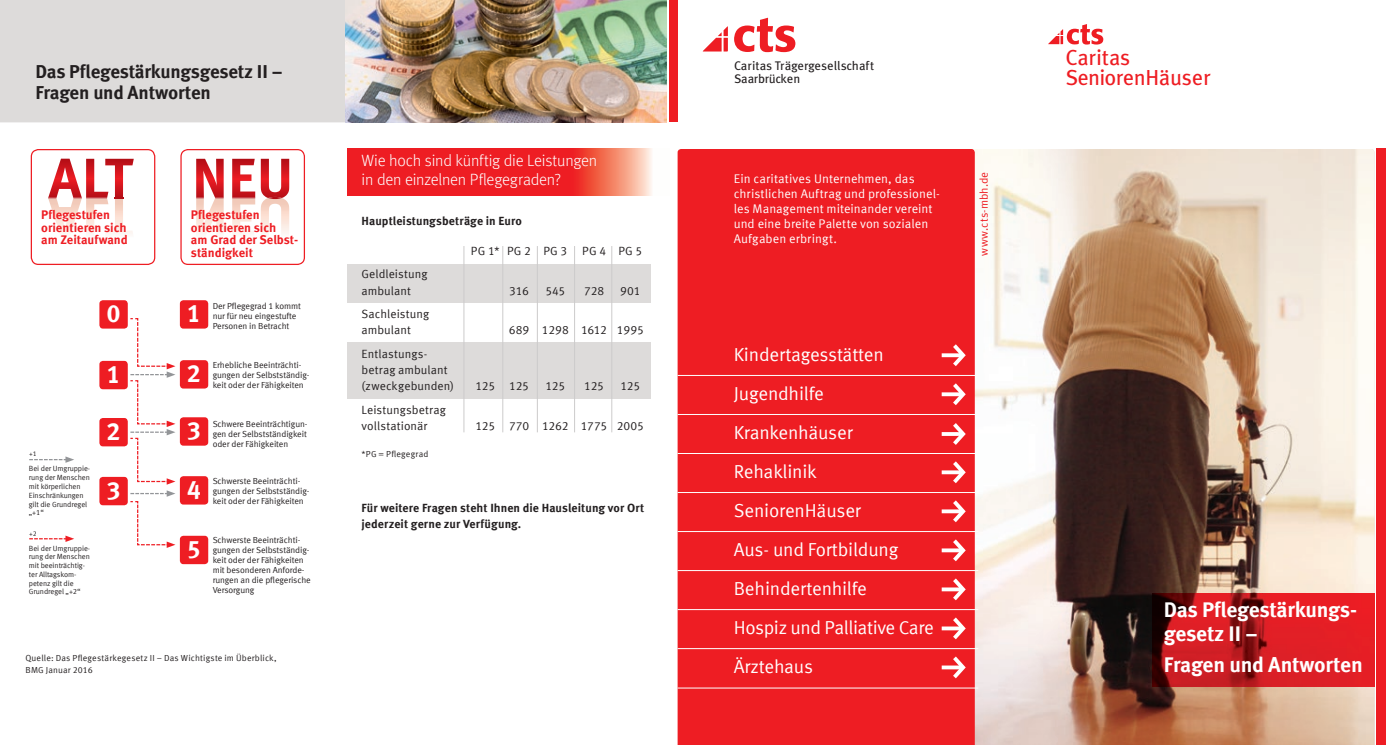
<style>
.page{position:relative;width:1386px;height:745px;background:#fff}
.page>*{position:absolute;margin:0;border:0;box-sizing:border-box;transform-origin:0 0}
.t1{font:700 25px "Meta Offc";color:#fff}
.t2{font:21.75px/20.2px "Meta Pro";letter-spacing:-.025em;color:#ee1d23}
.t3{font:700 21.25px/23.8px "Meta Offc";letter-spacing:-.01em;color:#fff}
.t4{font:18.75px/39px "Meta Offc Norm";letter-spacing:-.01em;color:#fff}
.t5{font:700 18.75px/21.2px "Meta Offc";letter-spacing:-.01em;color:#231f20}
.t6{font:300 16.25px/18.6px "Meta Offc";letter-spacing:-.015em;color:#fff}
.t7{font:12.5px/15px "Meta Offc Norm";color:#fff}
.t8{font:700 12.5px/12.5px "Meta Offc";color:#ee1d23}
.t9{font:12.5px/12.5px "Meta Pro";color:#231f20}
.t10{font:11.88px/16.2px "Meta Offc Norm";letter-spacing:.005em;color:#231f20}
.t11{font:700 11.88px/16.2px "Meta Offc";letter-spacing:.005em;color:#231f20}
.t12{font:11.88px "Meta Offc Norm";letter-spacing:-.015em;color:#231f20}
.t13{font:11.25px "Meta Offc Norm";letter-spacing:.03em;color:#ee1d23}
.t14{font:8.75px/10px "Meta Offc Norm";letter-spacing:-.01em;color:#231f20}
.t15{font:8.75px/12.5px "Meta Offc Norm";letter-spacing:.02em;color:#231f20}
.t16{font:8.75px "Meta Offc Norm";letter-spacing:.035em;color:#231f20}
.t17{font:7.5px/8.8px "Meta Offc Norm";letter-spacing:-.01em;color:#231f20}
.t18{font:6.88px "Meta Offc Norm";color:#231f20}
</style>
<div class="page">
<div style="left:347px;top:342px;width:304px;height:57px;background:#dddbda"></div>
<div style="left:347px;top:264px;width:304px;height:38px;background:#dddbda"></div>
<div style="left:1376px;top:149px;width:9px;height:595px;background:#ee1d23"></div>
<img style="left:974px;top:149px;width:400px;height:595px">
<div style="left:668px;top:0;width:9px;height:122px;background:#ee1d23"></div>
<div style="left:0;top:0;width:345px;height:122px;background:#dddbda"></div>
<svg style="left:347px;top:149px;width:305px;height:46px;background:#ef3736"></svg>
<img style="left:1152px;top:593px;width:222px;height:92px">
<svg style="left:1048px;top:24px;width:55px;height:20px"></svg>
<hr style="left:463px;top:246px;width:1px;height:186px;background:#cccbcb">
<hr style="left:502px;top:246px;width:1px;height:186px;background:#cccbcb">
<hr style="left:537px;top:246px;width:1px;height:186px;background:#cccbcb">
<hr style="left:574px;top:246px;width:1px;height:186px;background:#cccbcb">
<hr style="left:611px;top:246px;width:1px;height:186px;background:#cccbcb">
<img style="left:345px;top:0;width:321px;height:122px">
<div style="left:31px;top:149px;width:124px;height:116px;border:1px solid #ee1d23;border-radius:7px"></div>
<img style="left:108px;top:198px;width:25px;height:36px">
<img style="left:86px;top:198px;width:22px;height:36px">
<svg style="left:48px;top:158px;width:86px;height:40px"></svg>
<img style="left:48px;top:197px;width:34px;height:37px">
<svg style="left:180px;top:149px;width:125px;height:116px"></svg>
<img style="left:196px;top:197px;width:93px;height:40px">
<img style="left:196px;top:197px;width:86px;height:2px">
<div style="left:99px;top:300px;width:29px;height:28px;background:#ee1d23;border-radius:4px"></div>
<div style="left:180px;top:300px;width:28px;height:28px;background:#ee1d23;border-radius:4px"></div>
<div style="left:99px;top:360px;width:29px;height:29px;background:#ee1d23;border-radius:4px"></div>
<div style="left:180px;top:360px;width:28px;height:28px;background:#ee1d23;border-radius:4px"></div>
<div style="left:99px;top:417px;width:29px;height:29px;background:#ee1d23;border-radius:4px"></div>
<div style="left:180px;top:417px;width:28px;height:28px;background:#ee1d23;border-radius:4px"></div>
<div style="left:99px;top:476px;width:29px;height:29px;background:#ee1d23;border-radius:4px"></div>
<div style="left:180px;top:476px;width:28px;height:28px;background:#ee1d23;border-radius:4px"></div>
<div style="left:180px;top:535px;width:28px;height:28px;background:#ee1d23;border-radius:4px"></div>
<svg style="left:130px;top:318px;width:45px;height:166px"></svg>
<svg style="left:130px;top:490px;width:45px;height:57px"></svg>
<svg style="left:29px;top:456px;width:45px;height:6px"></svg>
<svg style="left:29px;top:535px;width:45px;height:6px"></svg>
<div style="left:677px;top:149px;width:297px;height:595px;background:#ee1d23"></div>
<hr style="left:677px;top:375px;width:301px;height:1px;background:#fff">
<hr style="left:677px;top:414px;width:301px;height:1px;background:#fff">
<hr style="left:677px;top:453px;width:301px;height:1px;background:#fff">
<hr style="left:677px;top:492px;width:301px;height:1px;background:#fff">
<hr style="left:677px;top:531px;width:301px;height:1px;background:#fff">
<hr style="left:677px;top:570px;width:301px;height:1px;background:#fff">
<hr style="left:677px;top:609px;width:301px;height:1px;background:#fff">
<hr style="left:677px;top:648px;width:301px;height:1px;background:#fff">
<hr style="left:677px;top:687px;width:301px;height:1px;background:#fff">
<svg style="left:941px;top:344px;width:24px;height:22px"></svg>
<svg style="left:941px;top:383px;width:24px;height:22px"></svg>
<svg style="left:941px;top:539px;width:24px;height:22px"></svg>
<svg style="left:941px;top:578px;width:24px;height:22px"></svg>
<svg style="left:941px;top:617px;width:24px;height:22px"></svg>
<svg style="left:941px;top:656px;width:24px;height:22px"></svg>
<svg style="left:941px;top:500px;width:24px;height:22px"></svg>
<svg style="left:941px;top:461px;width:24px;height:22px"></svg>
<svg style="left:941px;top:423px;width:24px;height:21px"></svg>
<svg style="left:703px;top:26px;width:25px;height:25px"></svg>
<svg style="left:734px;top:18px;width:61px;height:34px"></svg>
<h3 class="t5" style="left:35px;top:62px;width:249px">Das Pflegestärkungsgesetz II –<br>Fragen und Antworten</h3>
<h3 class="t8" style="left:41px;top:209px;width:88px">Pflegestufen orientieren sich am Zeitaufwand</h3>
<h3 class="t8" style="left:191px;top:209px;width:109px">Pflegestufen orientieren sich<br>am Grad der Selbst&shy;ständigkeit</h3>
<p class="t18" style="left:29px;top:450px;width:9px">+1</p>
<p class="t17" style="left:29px;top:464px;width:63px">Bei der Umgruppie&shy;rung der Menschen mit körperlichen<br>Einschränkungen gilt die Grundregel „+1“</p>
<p class="t18" style="left:29px;top:529px;width:9px">+2</p>
<p class="t17" style="left:29px;top:543px;width:63px">Bei der Umgruppie&shy;rung der Menschen mit beeinträchtig&shy;ter Alltagskom&shy;petenz gilt die<br>Grundregel „+2“</p>
<h1 class="t1" style="left:106px;top:298px;width:16px">0</h1>
<h1 class="t1" style="left:187px;top:298px;width:16px">1</h1>
<h1 class="t1" style="left:106px;top:359px;width:16px">1</h1>
<h1 class="t1" style="left:187px;top:358px;width:16px">2</h1>
<h1 class="t1" style="left:106px;top:416px;width:16px">2</h1>
<h1 class="t1" style="left:187px;top:415px;width:16px">3</h1>
<h1 class="t1" style="left:106px;top:475px;width:16px">3</h1>
<h1 class="t1" style="left:187px;top:474px;width:16px">4</h1>
<h1 class="t1" style="left:187px;top:533px;width:16px">5</h1>
<p class="t14" style="left:213px;top:300px;width:90px">Der Pflegegrad 1 kommt nur für neu eingestufte<br>Personen in Betracht</p>
<p class="t14" style="left:213px;top:359px;width:98px">Erhebliche Beeinträchti&shy;gungen der Selbstständig&shy;keit oder der Fähigkeiten</p>
<p class="t14" style="left:213px;top:418px;width:96px;text-align:justify">Schwere Beeinträchtigun&shy;gen der Selbstständigkeit oder der Fähigkeiten</p>
<p class="t14" style="left:213px;top:476px;width:98px">Schwerste Beeinträchti&shy;gungen der Selbstständig&shy;keit oder der Fähigkeiten</p>
<p class="t14" style="left:213px;top:535px;width:100px">Schwerste Beeinträchti&shy;gungen der Selbstständig&shy;keit oder der Fähigkeiten mit besonderen Anforde&shy;rungen an die pflegerische<br>Versorgung</p>
<p class="t15" style="left:26px;top:651px;width:253px">Quelle: Das Pflegestärkegesetz II – Das Wichtigste im Überblick,<br>BMG Januar 2016</p>
<h3 class="t6" style="left:361px;top:152px;width:237px">Wie hoch sind künftig die Leistungen in den einzelnen Pflegegraden?</h3>
<h3 class="t11" style="left:361px;top:213px;width:162px">Hauptleistungsbeträge in Euro</h3>
<h3 class="t10" style="left:361px;top:266px;width:67px">Geldleistung ambulant</h3>
<h3 class="t10" style="left:361px;top:306px;width:69px">Sachleistung ambulant</h3>
<h3 class="t10" style="left:361px;top:345px;width:94px">Entlastungs&shy;betrag ambulant (zweckgebunden)</h3>
<h3 class="t10" style="left:361px;top:401px;width:86px">Leistungsbetrag vollstationär</h3>
<p class="t16" style="left:361px;top:448px;width:68px">*PG = Pflegegrad</p>
<h3 class="t10" style="left:471px;top:243px;width:173px">PG 1* PG 2 PG 3 PG 4 PG 5</h3>
<h3 class="t10" style="left:509px;top:282px;width:21px">316</h3>
<h3 class="t10" style="left:545px;top:282px;width:21px">545</h3>
<h3 class="t10" style="left:584px;top:282px;width:22px">728</h3>
<h3 class="t10" style="left:620px;top:282px;width:22px">901</h3>
<h3 class="t10" style="left:509px;top:322px;width:136px">689 1298 1612 1995</h3>
<h3 class="t10" style="left:475px;top:378px;width:55px">125 125</h3>
<h3 class="t10" style="left:545px;top:378px;width:21px">125</h3>
<h3 class="t10" style="left:584px;top:378px;width:21px">125</h3>
<h3 class="t10" style="left:620px;top:378px;width:21px">125</h3>
<h3 class="t12" style="left:475px;top:418px;width:170px">125 770 1262 1775 2005</h3>
<h3 class="t11" style="left:361px;top:499px;width:284px">Für weitere Fragen steht Ihnen die Hausleitung vor Ort jederzeit gerne zur Verfügung.</h3>
<h3 class="t9" style="left:734px;top:60px;width:142px">Caritas Trägergesellschaft<br>Saarbrücken</h3>
<h3 class="t7" style="left:733px;top:172px;width:208px">Ein caritatives Unternehmen, das christlichen Auftrag und professionel&shy;les Management miteinander vereint und eine breite Palette von sozialen Aufgaben erbringt.</h3>
<h3 class="t4" style="left:733px;top:335px;width:202px">Kindertagesstätten<br>Jugendhilfe<br>Krankenhäuser<br>Rehaklinik<br>SeniorenHäuser<br>Aus- und Fortbildung<br>Behindertenhilfe<br>Hospiz und Palliative Care<br>Ärztehaus</h3>
<p class="t13" style="left:977px;top:255px;width:85px;rotate:-90deg">www.cts-mbh.de</p>
<h2 class="t2" style="left:1065px;top:48px;width:147px">Caritas<br>SeniorenHäuser</h2>
<h3 class="t3" style="left:1163px;top:598px;width:195px">Das Pflegestärkungs&shy;gesetz II –</h3>
<h3 class="t3" style="left:1163px;top:653px;width:200px">Fragen und Antworten</h3>
</div>
